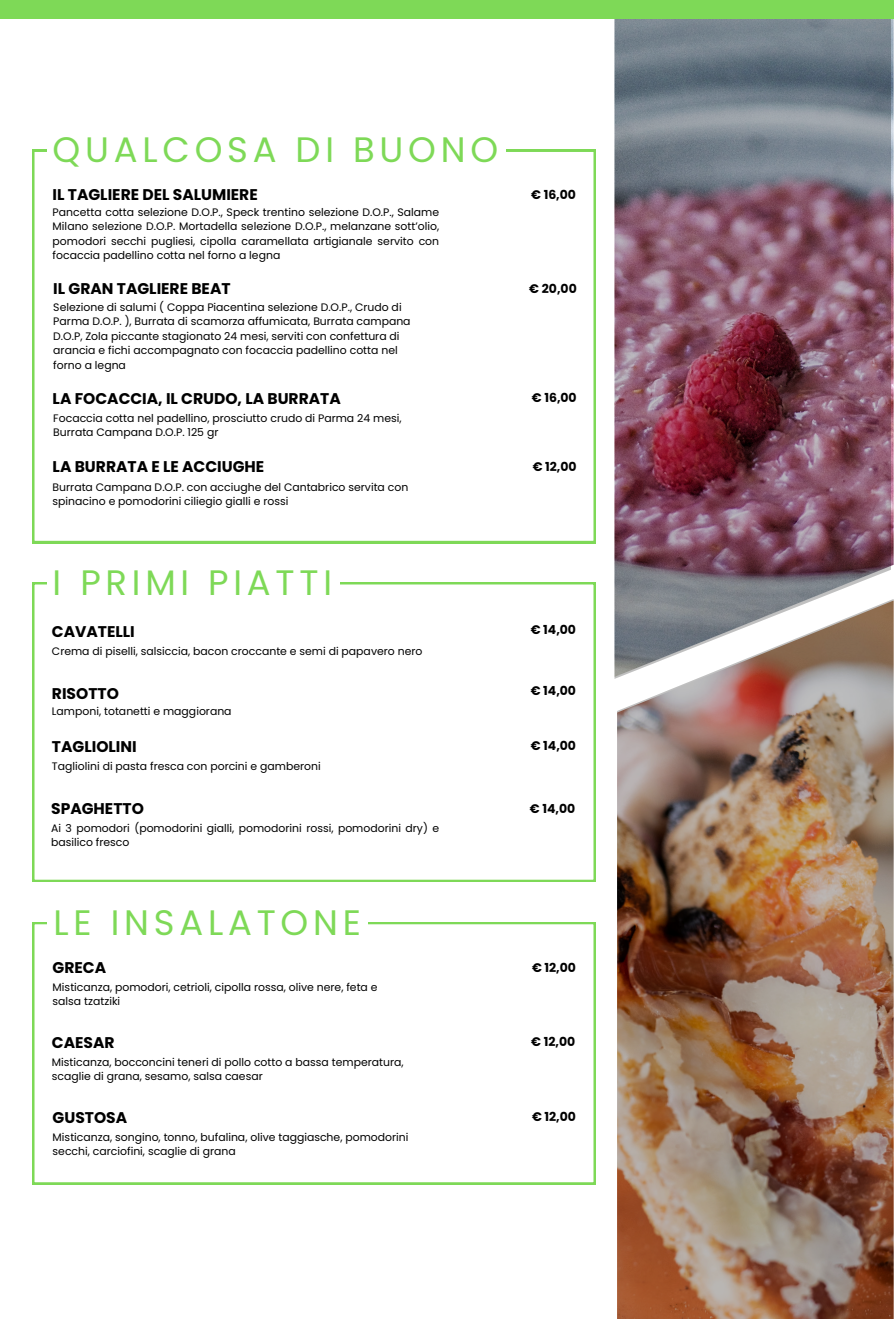
<style>
.page{position:relative;width:894px;height:1319px;background:#fff}
.page>*{position:absolute;margin:0;border:0;box-sizing:border-box;transform-origin:0 0}
.t1{font:35.4px "Poppins";letter-spacing:.135em;color:#7ed957}
.t2{font:700 15.45px "Poppins";color:#000}
.t3{font:700 12.45px "Poppins";color:#000}
.t4{font:10.8px/14.4px "Poppins";color:#000}
</style>
<div class="page">
<svg style="left:32px;top:582px;width:563px;height:299px"></svg>
<svg style="left:32px;top:922px;width:563px;height:262px"></svg>
<div style="left:47px;top:901px;width:320px;height:38px;background:#fff"></div>
<div style="left:47px;top:563px;width:293px;height:38px;background:#fff"></div>
<svg style="left:32px;top:150px;width:563px;height:393px"></svg>
<div style="left:47px;top:127px;width:458px;height:46px;background:#fff"></div>
<img style="left:614px;top:18px;width:276px;height:661px">
<img style="left:617px;top:599px;width:276px;height:719px">
<div style="left:0;top:0;width:893px;height:18px;background:#7ed957"></div>
<p class="t1" style="left:53px;top:125px;width:447px">QUALCOSA DI BUONO</p>
<p class="t2" style="left:53px;top:184px;width:206px">IL TAGLIERE DEL SALUMIERE</p>
<p class="t4" style="left:53px;top:205px;width:388px;text-align:justify">Pancetta cotta selezione D.O.P., Speck trentino selezione D.O.P., Salame Milano selezione D.O.P. Mortadella selezione D.O.P., melanzane sott’olio, pomodori secchi pugliesi, cipolla caramellata artigianale servito con focaccia padellino cotta nel forno a legna</p>
<h1 class="t2" style="left:53px;top:278px;width:179px">IL GRAN TAGLIERE BEAT</h1>
<h2 class="t4" style="left:53px;top:300px;width:359px">Selezione di salumi ( Coppa Piacentina selezione D.O.P., Crudo di Parma D.O.P. ), Burrata di scamorza affumicata, Burrata campana D.O.P, Zola piccante stagionato 24 mesi, serviti con confettura di arancia e fichi accompagnato con focaccia padellino cotta nel</h2>
<p class="t4" style="left:53px;top:358px;width:74px">forno a legna</p>
<p class="t2" style="left:53px;top:387px;width:289px">LA FOCACCIA, IL CRUDO, LA BURRATA</p>
<h2 class="t4" style="left:53px;top:411px;width:349px">Focaccia cotta nel padellino, prosciutto crudo di Parma 24 mesi,<br>Burrata Campana D.O.P. 125 gr</h2>
<p class="t2" style="left:53px;top:456px;width:213px">LA BURRATA E LE ACCIUGHE</p>
<h2 class="t4" style="left:53px;top:480px;width:357px">Burrata Campana D.O.P. con acciughe del Cantabrico servita con spinacino e pomodorini ciliegio gialli e rossi</h2>
<h3 class="t1" style="left:53px;top:557px;width:281px">I PRIMI PIATTI</h3>
<p class="t3" style="left:531px;top:186px;width:46px">€ 16,00</p>
<h3 class="t3" style="left:529px;top:279px;width:49px">€ 20,00</h3>
<h3 class="t3" style="left:531px;top:389px;width:46px">€ 16,00</h3>
<h3 class="t3" style="left:532px;top:457px;width:45px">€ 12,00</h3>
<h2 class="t2" style="left:52px;top:621px;width:84px">CAVATELLI</h2>
<p class="t3" style="left:530px;top:620px;width:47px">€ 14,00</p>
<h1 class="t4" style="left:52px;top:644px;width:372px">Crema di piselli, salsiccia, bacon croccante e semi di papavero nero</h1>
<p class="t2" style="left:52px;top:683px;width:68px">RISOTTO</p>
<h2 class="t3" style="left:530px;top:681px;width:47px">€ 14,00</h2>
<h2 class="t4" style="left:52px;top:704px;width:181px">Lamponi, totanetti e maggiorana</h2>
<p class="t2" style="left:52px;top:736px;width:86px">TAGLIOLINI</p>
<h2 class="t3" style="left:530px;top:737px;width:47px">€ 14,00</h2>
<p class="t4" style="left:52px;top:759px;width:270px">Tagliolini di pasta fresca con porcini e gamberoni</p>
<p class="t2" style="left:51px;top:798px;width:94px">SPAGHETTO</p>
<h3 class="t4" style="left:51px;top:821px;width:389px">Ai 3 pomodori (pomodorini gialli, pomodorini rossi, pomodorini dry) e basilico fresco</h3>
<h3 class="t1" style="left:54px;top:898px;width:309px">LE INSALATONE</h3>
<h3 class="t2" style="left:53px;top:957px;width:55px">GRECA</h3>
<h3 class="t4" style="left:53px;top:980px;width:326px">Misticanza, pomodori, cetrioli, cipolla rossa, olive nere, feta e</h3>
<h1 class="t4" style="left:53px;top:994px;width:69px">salsa tzatziki</h1>
<h2 class="t2" style="left:52px;top:1031px;width:64px">CAESAR</h2>
<h2 class="t4" style="left:52px;top:1054px;width:353px">Misticanza, bocconcini teneri di pollo cotto a bassa temperatura, scaglie di grana, sesamo, salsa caesar</h2>
<h2 class="t2" style="left:53px;top:1106px;width:76px">GUSTOSA</h2>
<p class="t4" style="left:53px;top:1129px;width:357px">Misticanza, songino, tonno, bufalina, olive taggiasche, pomodorini secchi, carciofini, scaglie di grana</p>
<h3 class="t3" style="left:530px;top:799px;width:47px">€ 14,00</h3>
<h2 class="t3" style="left:532px;top:958px;width:45px">€ 12,00</h2>
<h3 class="t3" style="left:531px;top:1032px;width:45px">€ 12,00</h3>
<h3 class="t3" style="left:532px;top:1108px;width:45px">€ 12,00</h3>
</div>
